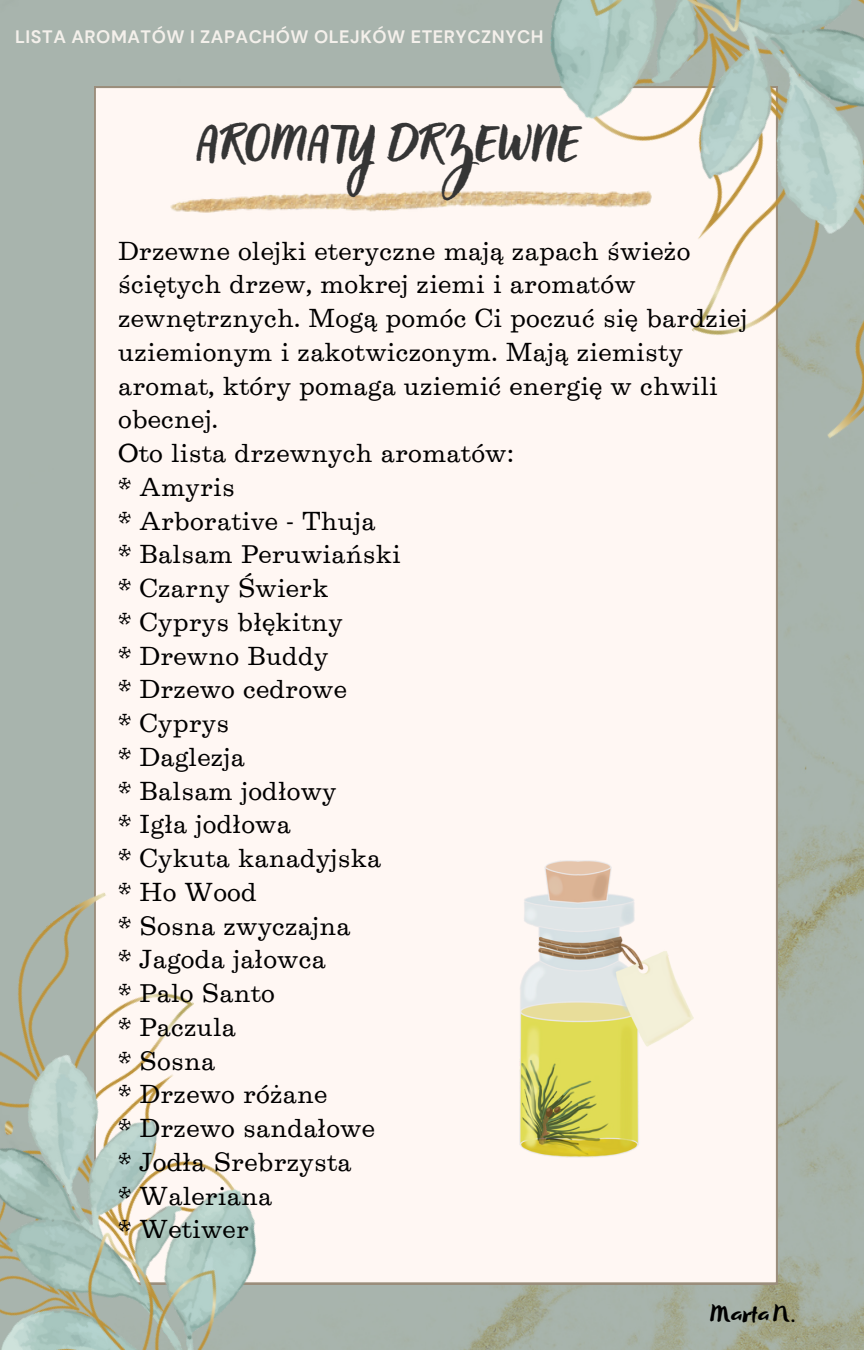
<style>
.page{position:relative;width:864px;height:1350px;background:#fff}
.page>*{position:absolute;margin:0;border:0;box-sizing:border-box;transform-origin:0 0}
.t1{font:40.95px "Holla";color:#353535}
.t2{font:27px/33.8px "Egizio URW";letter-spacing:.03em;color:#000}
.t3{font:27px "Beach Resort";color:#000}
.t4{font:700 18px "DM Sans";letter-spacing:.03em;color:#f4f0eb}
</style>
<div class="page">
<img style="left:0;top:0;width:864px;height:1350px">
<div style="left:94px;top:86px;width:684px;height:1198px;background:#fff7f3"></div>
<img style="left:0;top:883px;width:427px;height:467px">
<img style="left:323px;top:0;width:541px;height:451px">
<img style="left:170px;top:191px;width:481px;height:21px">
<img style="left:520px;top:860px;width:174px;height:297px">
<p class="t4" style="left:15px;top:25px;width:530px">LISTA AROMATÓW I ZAPACHÓW OLEJKÓW ETERYCZNYCH</p>
<p class="t1" style="left:196px;top:119px;width:386px">AROMATY DRZEWNE</p>
<p class="t2" style="left:118px;top:236px;width:630px">Drzewne olejki eteryczne mają zapach świeżo ściętych drzew, mokrej ziemi i aromatów zewnętrznych. Mogą pomóc Ci poczuć się bardziej uziemionym i zakotwiczonym. Mają ziemisty aromat, który pomaga uziemić energię w chwili obecnej.</p>
<p class="t2" style="left:118px;top:439px;width:396px">Oto lista drzewnych aromatów:</p>
<p class="t2" style="left:118px;top:472px;width:118px">* Amyris</p>
<p class="t2" style="left:118px;top:506px;width:258px">* Arborative - Thuja</p>
<p class="t2" style="left:118px;top:540px;width:284px">* Balsam Peruwiański</p>
<p class="t2" style="left:118px;top:574px;width:211px">* Czarny Świerk</p>
<p class="t2" style="left:118px;top:607px;width:225px">* Cyprys błękitny</p>
<p class="t2" style="left:118px;top:641px;width:211px">* Drewno Buddy</p>
<p class="t2" style="left:118px;top:675px;width:230px">* Drzewo cedrowe</p>
<p class="t2" style="left:118px;top:709px;width:112px">* Cyprys</p>
<p class="t2" style="left:118px;top:742px;width:128px">* Daglezja</p>
<p class="t2" style="left:118px;top:776px;width:219px">* Balsam jodłowy</p>
<p class="t2" style="left:118px;top:810px;width:174px">* Igła jodłowa</p>
<p class="t2" style="left:118px;top:844px;width:264px">* Cykuta kanadyjska</p>
<p class="t2" style="left:118px;top:877px;width:140px">* Ho Wood</p>
<p class="t2" style="left:118px;top:911px;width:233px">* Sosna zwyczajna</p>
<p class="t2" style="left:118px;top:945px;width:209px">* Jagoda jałowca</p>
<p class="t2" style="left:118px;top:979px;width:158px">* Palo Santo</p>
<p class="t2" style="left:118px;top:1012px;width:119px">* Paczula</p>
<p class="t2" style="left:118px;top:1046px;width:98px">* Sosna</p>
<p class="t2" style="left:118px;top:1080px;width:210px">* Drzewo różane</p>
<p class="t2" style="left:118px;top:1114px;width:258px">* Drzewo sandałowe</p>
<p class="t2" style="left:118px;top:1147px;width:234px">* Jodła Srebrzysta</p>
<p class="t2" style="left:118px;top:1181px;width:155px">* Waleriana</p>
<p class="t2" style="left:118px;top:1215px;width:132px">* Wetiwer</p>
<p class="t3" style="left:711px;top:1299px;width:86px">Marta N.</p>
</div>
